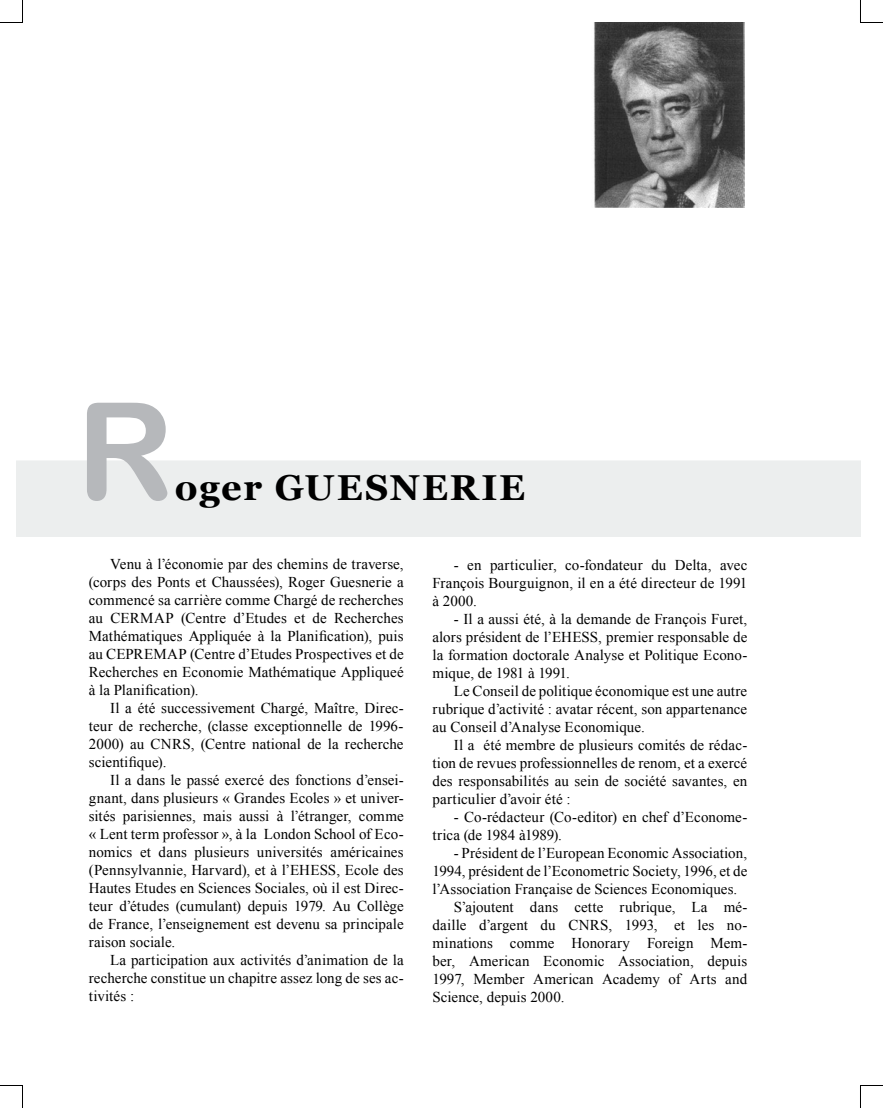
<style>
.page{position:relative;width:883px;height:1108px;background:#fff}
.page>*{position:absolute;margin:0;border:0;box-sizing:border-box;transform-origin:0 0}
.t1{font:135px "Arial Rounded MT Bold";color:#b6b8bb}
.t2{font:700 36px "Georgia";letter-spacing:.045em;color:#000}
.t3{font:15px/18px "Times New Roman";letter-spacing:.005em;color:#000;text-align:justify}
</style>
<div class="page">
<div style="left:16px;top:460px;width:844px;height:77px;background:#eceeee"></div>
<img style="left:593px;top:22px;width:151px;height:185px">
<svg style="left:0;top:0;width:23px;height:23px"></svg>
<svg style="left:0;top:1085px;width:23px;height:23px"></svg>
<svg style="left:860px;top:0;width:23px;height:23px"></svg>
<svg style="left:860px;top:1085px;width:23px;height:23px"></svg>
<h1 class="t1" style="left:76px;top:372px;width:99px">R</h1>
<h2 class="t2" style="left:175px;top:467px;width:352px">oger GUESNERIE</h2>
<p class="t3" style="left:89px;top:555px;width:316px;text-indent:21px">Venu à l’économie par des chemins de traverse, (corps des Ponts et Chaussées), Roger Guesnerie a commencé sa carrière comme Chargé de recherches au CERMAP (Centre d’Etudes et de Recherches Mathématiques Appliquée à la Planification), puis au CEPREMAP (Centre d’Etudes Prospectives et de Recherches en Economie Mathématique Appliqueé à la Planification).</p>
<p class="t3" style="left:89px;top:699px;width:316px;text-indent:21px">Il a été successivement Chargé, Maître, Direc&shy;teur de recherche, (classe exceptionnelle de 1996- 2000) au CNRS, (Centre national de la recherche scientifique).</p>
<p class="t3" style="left:89px;top:771px;width:316px;text-indent:21px">Il a dans le passé exercé des fonctions d’ensei&shy;gnant, dans plusieurs « Grandes Ecoles » et univer&shy;sités parisiennes, mais aussi à l’étranger, comme « Lent term professor », à la London School of Eco&shy;nomics et dans plusieurs universités américaines (Pennsylvannie, Harvard), et à l’EHESS, Ecole des Hautes Etudes en Sciences Sociales, où il est Direc&shy;teur d’études (cumulant) depuis 1979. Au Collège de France, l’enseignement est devenu sa principale raison sociale.</p>
<p class="t3" style="left:89px;top:951px;width:316px;text-indent:21px">La participation aux activités d’animation de la recherche constitue un chapitre assez long de ses ac&shy;tivités :</p>
<p class="t3" style="left:432px;top:556px;width:316px;text-indent:21px">- en particulier, co-fondateur du Delta, avec François Bourguignon, il en a été directeur de 1991 à 2000.</p>
<p class="t3" style="left:432px;top:610px;width:316px;text-indent:21px">- Il a aussi été, à la demande de François Furet, alors président de l’EHESS, premier responsable de la formation doctorale Analyse et Politique Econo&shy;mique, de 1981 à 1991.</p>
<p class="t3" style="left:432px;top:682px;width:316px;text-indent:21px">Le Conseil de politique économique est une autre rubrique d’activité : avatar récent, son appartenance au Conseil d’Analyse Economique.</p>
<p class="t3" style="left:432px;top:736px;width:316px;text-indent:21px">Il a été membre de plusieurs comités de rédac&shy;tion de revues professionnelles de renom, et a exercé des responsabilités au sein de société savantes, en particulier d’avoir été :</p>
<p class="t3" style="left:432px;top:808px;width:316px;text-indent:21px">- Co-rédacteur (Co-editor) en chef d’Econome&shy;trica (de 1984 à1989).</p>
<p class="t3" style="left:454px;top:844px;width:295px">- Président de l’European Economic Association,</p>
<p class="t3" style="left:432px;top:862px;width:316px">1994, président de l’Econometric Society, 1996, et de</p>
<p class="t3" style="left:432px;top:880px;width:306px">l’Association Française de Sciences Economiques.</p>
<p class="t3" style="left:454px;top:898px;width:295px">S’ajoutent dans cette rubrique, La mé-</p>
<p class="t3" style="left:432px;top:916px;width:316px">daille d’argent du CNRS, 1993, et les no-</p>
<p class="t3" style="left:432px;top:934px;width:316px">minations comme Honorary Foreign Mem-</p>
<p class="t3" style="left:432px;top:952px;width:316px">ber, American Economic Association, depuis</p>
<p class="t3" style="left:432px;top:970px;width:316px">1997, Member American Academy of Arts and</p>
<p class="t3" style="left:432px;top:988px;width:133px">Science, depuis 2000.</p>
</div>
